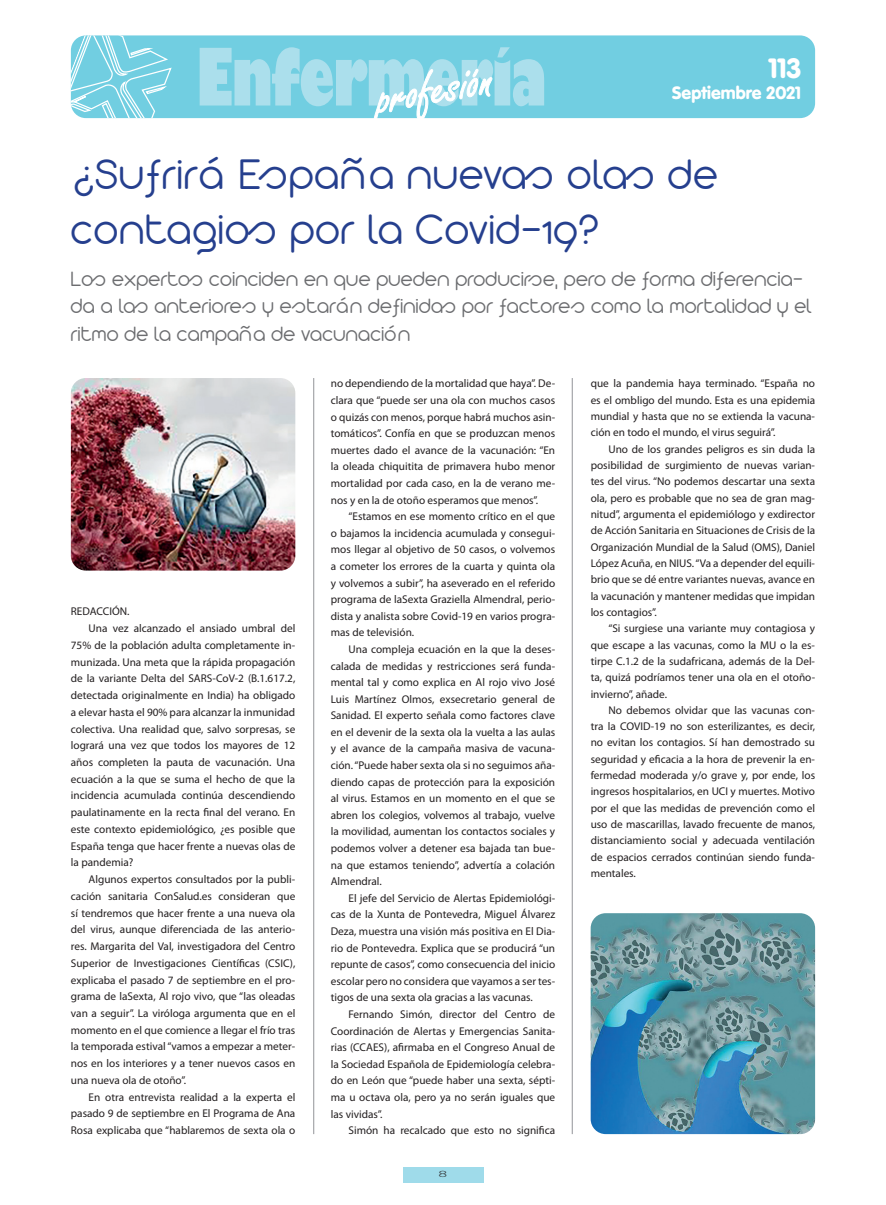
<style>
.page{position:relative;width:886px;height:1205px;background:#fff}
.page>*{position:absolute;margin:0;border:0;box-sizing:border-box;transform-origin:0 0}
.t1{font:300 46.25px/55px "Arista 2.0 Alternate";letter-spacing:.03em;color:#253f8e}
.t2{font:900 27.5px "VAG Rounded";color:#fff}
.t3{font:300 22.5px/27.5px "Arista 2.0 Alternate";letter-spacing:.02em;color:#6c6d70}
.t4{font:900 17.5px "VAG Rounded";color:#fff}
.t5{font:11.25px/16.6px "Myriad Pro";color:#231f20;text-align:justify}
.t6{font:11.25px "Myriad Pro";color:#231f20}
.t7{font:300 8.12px "Futura";color:#231f20;scale:2 1}
</style>
<div class="page">
<div style="left:71px;top:35px;width:744px;height:83px;background:#71cee1;border-radius:15px"></div>
<svg style="left:71px;top:35px;width:102px;height:83px"></svg>
<svg style="left:200px;top:47px;width:344px;height:72px"></svg>
<div style="left:403px;top:1167px;width:80px;height:15px;background:#9fdbea"></div>
<img style="left:71px;top:378px;width:224px;height:192px">
<hr style="left:313px;top:378px;width:1px;height:756px;background:#a8a9ad">
<img style="left:591px;top:913px;width:224px;height:221px">
<hr style="left:572px;top:378px;width:1px;height:756px;background:#a8a9ad">
<p class="t2" style="left:768px;top:52px;width:34px">113</p>
<p class="t4" style="left:672px;top:82px;width:130px">Septiembre 2021</p>
<p class="t1" style="left:71px;top:146px;width:648px">¿Sufrirá España nuevas olas de contagios por la Covid-19?</p>
<p class="t3" style="left:71px;top:265px;width:742px">Los expertos coinciden en que pueden producirse, pero de forma diferencia&shy;da a las anteriores y estarán definidas por factores como la mortalidad y el ritmo de la campaña de vacunación</p>
<p class="t6" style="left:71px;top:605px;width:60px">REDACCIÓN.</p>
<p class="t5" style="left:71px;top:620px;width:226px;text-indent:18px">Una vez alcanzado el ansiado umbral del 75% de la población adulta completamente in&shy;munizada. Una meta que la rápida propagación de la variante Delta del SARS-CoV-2 (B.1.617.2, detectada originalmente en India) ha obligado a elevar hasta el 90% para alcanzar la inmunidad colectiva. Una realidad que, salvo sorpresas, se logrará una vez que todos los mayores de 12 años completen la pauta de vacunación. Una ecuación a la que se suma el hecho de que la incidencia acumulada continúa descendiendo paulatinamente en la recta final del verano. En este contexto epidemiológico, ¿es posible que España tenga que hacer frente a nuevas olas de la pandemia?</p>
<p class="t5" style="left:71px;top:871px;width:226px;text-indent:18px">Algunos expertos consultados por la publi&shy;cación sanitaria ConSalud.es consideran que sí tendremos que hacer frente a una nueva ola del virus, aunque diferenciada de las anterio&shy;res. Margarita del Val, investigadora del Centro Superior de Investigaciones Científicas (CSIC), explicaba el pasado 7 de septiembre en el pro&shy;grama de laSexta, Al rojo vivo, que “las oleadas van a seguir”. La viróloga argumenta que en el momento en el que comience a llegar el frío tras la temporada estival “vamos a empezar a meter&shy;nos en los interiores y a tener nuevos casos en una nueva ola de otoño”.</p>
<p class="t5" style="left:71px;top:1088px;width:226px;text-indent:18px">En otra entrevista realidad a la experta el pasado 9 de septiembre en El Programa de Ana Rosa explicaba que “hablaremos de sexta ola o</p>
<p class="t5" style="left:331px;top:375px;width:226px">no dependiendo de la mortalidad que haya”. De&shy;clara que “puede ser una ola con muchos casos o quizás con menos, porque habrá muchos asin&shy;tomáticos”. Confía en que se produzcan menos muertes dado el avance de la vacunación: “En la oleada chiquitita de primavera hubo menor mortalidad por cada caso, en la de verano me&shy;nos y en la de otoño esperamos que menos”.</p>
<p class="t5" style="left:331px;top:508px;width:226px;text-indent:18px">“Estamos en ese momento crítico en el que o bajamos la incidencia acumulada y consegui&shy;mos llegar al objetivo de 50 casos, o volvemos a cometer los errores de la cuarta y quinta ola y volvemos a subir”, ha aseverado en el referido programa de laSexta Graziella Almendral, perio&shy;dista y analista sobre Covid-19 en varios progra&shy;mas de televisión.</p>
<p class="t5" style="left:331px;top:641px;width:226px;text-indent:18px">Una compleja ecuación en la que la deses&shy;calada de medidas y restricciones será funda&shy;mental tal y como explica en Al rojo vivo José Luis Martínez Olmos, exsecretario general de Sanidad. El experto señala como factores clave en el devenir de la sexta ola la vuelta a las aulas y el avance de la campaña masiva de vacuna&shy;ción. “Puede haber sexta ola si no seguimos aña&shy;diendo capas de protección para la exposición al virus. Estamos en un momento en el que se abren los colegios, volvemos al trabajo, vuelve la movilidad, aumentan los contactos sociales y podemos volver a detener esa bajada tan bue&shy;na que estamos teniendo”, advertía a colación Almendral.</p>
<p class="t5" style="left:331px;top:890px;width:226px;text-indent:18px">El jefe del Servicio de Alertas Epidemiológi&shy;cas de la Xunta de Pontevedra, Miguel Álvarez Deza, muestra una visión más positiva en El Dia&shy;rio de Pontevedra. Explica que se producirá “un repunte de casos”, como consecuencia del inicio escolar pero no considera que vayamos a ser tes&shy;tigos de una sexta ola gracias a las vacunas.</p>
<p class="t5" style="left:331px;top:1006px;width:226px;text-indent:18px">Fernando Simón, director del Centro de Coordinación de Alertas y Emergencias Sanita&shy;rias (CCAES), afirmaba en el Congreso Anual de la Sociedad Española de Epidemiología celebra&shy;do en León que “puede haber una sexta, sépti&shy;ma u octava ola, pero ya no serán iguales que las vividas”.</p>
<p class="t5" style="left:348px;top:1122px;width:208px">Simón ha recalcado que esto no significa</p>
<p class="t7" style="left:438px;top:1169px;width:7px">8</p>
<p class="t5" style="left:591px;top:376px;width:226px">que la pandemia haya terminado. “España no es el ombligo del mundo. Esta es una epidemia mundial y hasta que no se extienda la vacuna&shy;ción en todo el mundo, el virus seguirá”.</p>
<p class="t5" style="left:591px;top:441px;width:226px;text-indent:18px">Uno de los grandes peligros es sin duda la posibilidad de surgimiento de nuevas varian&shy;tes del virus. “No podemos descartar una sexta ola, pero es probable que no sea de gran mag&shy;nitud”, argumenta el epidemiólogo y exdirector de Acción Sanitaria en Situaciones de Crisis de la Organización Mundial de la Salud (OMS), Daniel López Acuña, en NIUS. “Va a depender del equili&shy;brio que se dé entre variantes nuevas, avance en la vacunación y mantener medidas que impidan los contagios”.</p>
<p class="t5" style="left:591px;top:620px;width:226px;text-indent:18px">“Si surgiese una variante muy contagiosa y que escape a las vacunas, como la MU o la es&shy;tirpe C.1.2 de la sudafricana, además de la Del&shy;ta, quizá podríamos tener una ola en el otoño&shy;invierno”, añade.</p>
<p class="t5" style="left:591px;top:702px;width:226px;text-indent:18px">No debemos olvidar que las vacunas con&shy;tra la COVID-19 no son esterilizantes, es decir, no evitan los contagios. Sí han demostrado su seguridad y eficacia a la hora de prevenir la en&shy;fermedad moderada y/o grave y, por ende, los ingresos hospitalarios, en UCI y muertes. Motivo por el que las medidas de prevención como el uso de mascarillas, lavado frecuente de manos, distanciamiento social y adecuada ventilación de espacios cerrados continúan siendo funda&shy;mentales.</p>
</div>
